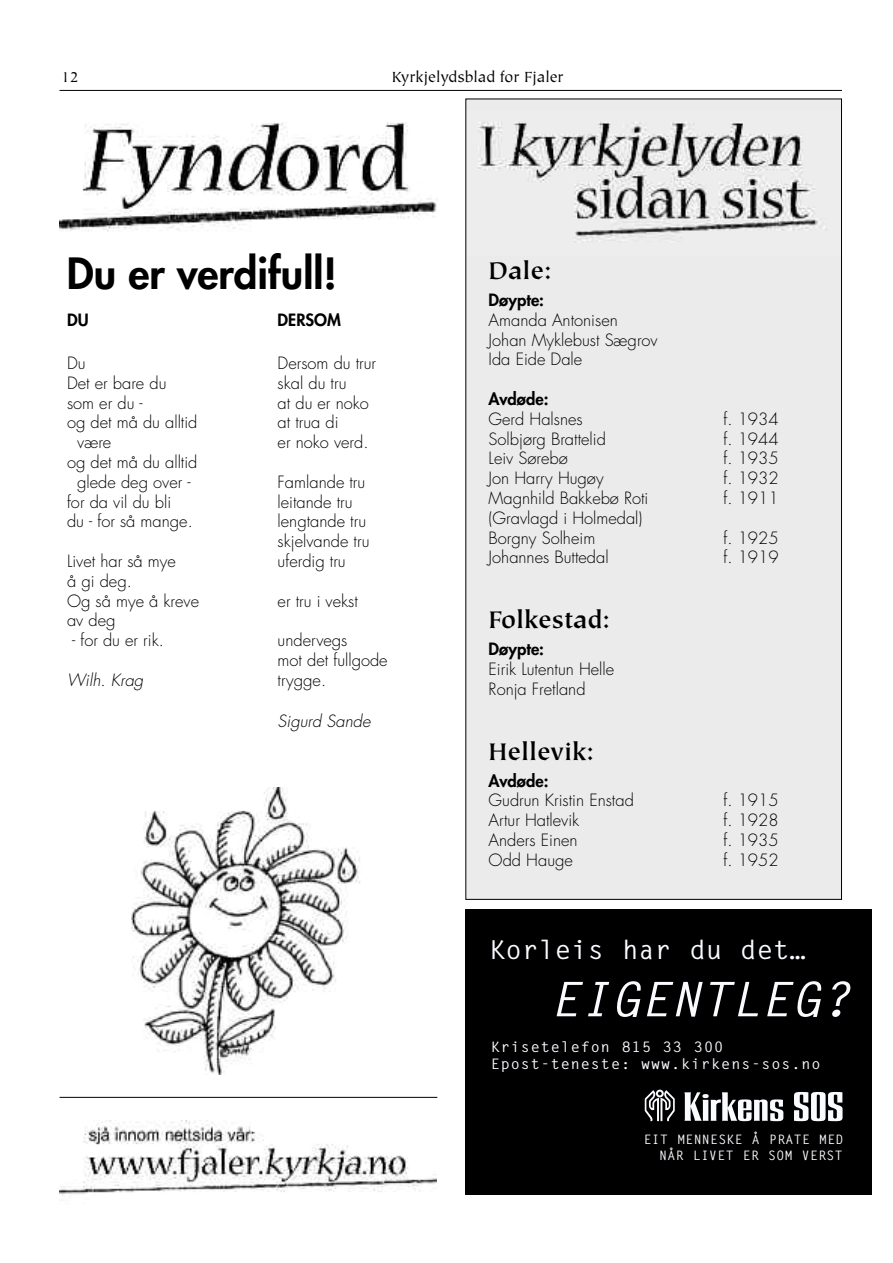
<style>
.page{position:relative;width:893px;height:1263px;background:#fff}
.page>*{position:absolute;margin:0;border:0;box-sizing:border-box;transform-origin:0 0}
.t1{font:47.7px "Letter Gothic Bold Slanted+FEJDZK";color:#f9fbff;scale:1.05 1}
.t2{font:800 42px "Futura";color:#000}
.t3{font:700 27px "Tiepolo Std";color:#000}
.t4{font:26.1px "Letter Gothic Bold+FOZEPD";color:#f9fbff;scale:1.05 1}
.t5{font:300 16.5px/19.8px "Futura Std";color:#000}
.t6{font:800 16.5px "Futura Std";color:#000}
.t7{font:16.5px "Tiepolo Std";color:#000}
.t8{font:italic 300 16.5px "Futura";color:#000}
.t9{font:italic 300 16.5px "Futura Std";color:#000}
.t10{font:800 16.5px "Futura";color:#000}
.t11{font:14.4px/17.4px "Letter Gothic Bold+FOZEPD";letter-spacing:.06em;color:#f9fbff;scale:1.05 1}
.t12{font:13.05px/15.6px "Letter Gothic Bold+FOZEPD";letter-spacing:.03em;color:#f9fbff;text-align:right}
.s1{font-family:"Letter Gothic Bold+KDNQLH"}
.s2{font-family:"Letter Gothic Bold Slanted+SCCFYK"}
</style>
<div class="page">
<hr style="left:60px;top:90px;width:782px;height:1px;background:#000">
<div style="left:466px;top:99px;width:375px;height:800px;background:#ebebeb"></div>
<img style="left:478px;top:122px;width:349px;height:120px">
<img style="left:60px;top:122px;width:377px;height:110px">
<img style="left:60px;top:1120px;width:376px;height:75px">
<img style="left:131px;top:787px;width:229px;height:287px">
<div style="left:465px;top:909px;width:407px;height:286px;background:#000"></div>
<svg style="left:645px;top:1089px;width:30px;height:32px"></svg>
<svg style="left:684px;top:1092px;width:99px;height:29px"></svg>
<svg style="left:794px;top:1092px;width:48px;height:29px"></svg>
<hr style="left:60px;top:1097px;width:377px;height:1px;background:#000">
<p class="t7" style="left:61px;top:70px;width:19px">12</p>
<p class="t7" style="left:392px;top:70px;width:173px">Kyrkjelydsblad for Fjaler</p>
<h2 class="t2" style="left:67px;top:253px;width:272px">Du er verdifull!</h2>
<p class="t10" style="left:67px;top:312px;width:23px">DU</p>
<p class="t5" style="left:67px;top:354px;width:20px">Du</p>
<p class="t5" style="left:67px;top:374px;width:101px">Det er bare du</p>
<p class="t5" style="left:67px;top:394px;width:77px">som er du -</p>
<p class="t5" style="left:67px;top:414px;width:132px">og det må du alltid</p>
<p class="t5" style="left:77px;top:434px;width:36px">være</p>
<p class="t5" style="left:67px;top:453px;width:132px">og det må du alltid</p>
<p class="t5" style="left:77px;top:473px;width:115px">glede deg over -</p>
<p class="t5" style="left:67px;top:493px;width:106px">for da vil du bli</p>
<p class="t5" style="left:67px;top:513px;width:127px">du - for så mange.</p>
<p class="t5" style="left:67px;top:552px;width:134px">Livet har så mye<br>å gi deg.<br>Og så mye å kreve av deg</p>
<p class="t5" style="left:72px;top:632px;width:93px">- for du er rik.</p>
<p class="t9" style="left:67px;top:672px;width:78px">Wilh. Krag</p>
<p class="t10" style="left:278px;top:312px;width:65px">DERSOM</p>
<p class="t5" style="left:278px;top:354px;width:100px">Dersom du trur skal du tru<br>at du er noko at trua di<br>er noko verd.</p>
<p class="t5" style="left:278px;top:473px;width:93px">Famlande tru leitande tru lengtande tru skjelvande tru uferdig tru</p>
<p class="t5" style="left:278px;top:592px;width:82px">er tru i vekst</p>
<p class="t5" style="left:278px;top:632px;width:112px">undervegs<br>mot det fullgode trygge.</p>
<p class="t8" style="left:278px;top:714px;width:94px">Sigurd Sande</p>
<h3 class="t3" style="left:489px;top:260px;width:64px">Dale:</h3>
<p class="t6" style="left:489px;top:292px;width:57px">Døypte:</p>
<p class="t5" style="left:489px;top:311px;width:171px">Amanda Antonisen<br>Johan Myklebust Sægrov<br>Ida Eide Dale</p>
<p class="t6" style="left:489px;top:391px;width:61px">Avdøde:</p>
<p class="t5" style="left:489px;top:410px;width:96px">Gerd Halsnes</p>
<p class="t5" style="left:723px;top:410px;width:57px">f. 1934</p>
<p class="t5" style="left:489px;top:430px;width:119px">Solbjørg Brattelid</p>
<p class="t5" style="left:723px;top:430px;width:57px">f. 1944</p>
<p class="t5" style="left:489px;top:450px;width:81px">Leiv Sørebø</p>
<p class="t5" style="left:723px;top:450px;width:57px">f. 1935</p>
<p class="t5" style="left:489px;top:470px;width:116px">Jon Harry Hugøy</p>
<p class="t5" style="left:723px;top:470px;width:57px">f. 1932</p>
<p class="t5" style="left:489px;top:489px;width:161px">Magnhild Bakkebø Roti</p>
<p class="t5" style="left:723px;top:489px;width:57px">f. 1911</p>
<p class="t5" style="left:489px;top:509px;width:155px">(Gravlagd i Holmedal)<br>Borgny Solheim</p>
<p class="t5" style="left:723px;top:529px;width:57px">f. 1925</p>
<p class="t5" style="left:489px;top:549px;width:121px">Johannes Buttedal</p>
<p class="t5" style="left:723px;top:549px;width:57px">f. 1919</p>
<h3 class="t3" style="left:489px;top:609px;width:123px">Folkestad:</h3>
<p class="t6" style="left:489px;top:641px;width:57px">Døypte:</p>
<p class="t5" style="left:489px;top:660px;width:127px">Eirik Lutentun Helle<br>Ronja Fretland</p>
<h3 class="t3" style="left:489px;top:741px;width:107px">Hellevik:</h3>
<p class="t6" style="left:489px;top:772px;width:61px">Avdøde:</p>
<p class="t5" style="left:489px;top:792px;width:147px">Gudrun Kristin Enstad</p>
<p class="t5" style="left:723px;top:792px;width:57px">f. 1915</p>
<p class="t5" style="left:489px;top:812px;width:92px">Artur Hatlevik</p>
<p class="t5" style="left:723px;top:812px;width:57px">f. 1928</p>
<p class="t5" style="left:489px;top:831px;width:90px">Anders Einen</p>
<p class="t5" style="left:723px;top:831px;width:57px">f. 1935</p>
<p class="t5" style="left:489px;top:851px;width:86px">Odd Hauge</p>
<p class="t5" style="left:723px;top:851px;width:57px">f. 1952</p>
<h3 class="t4" style="left:489px;top:939px;width:303px"><span class="s1">Korleis</span> har du det…</h3>
<h1 class="t1" style="left:550px;top:978px;width:288px">E<span class="s2">I</span>GENTL<span class="s2">E</span>G?</h1>
<p class="t11" style="left:491px;top:1040px;width:316px">Krisetelefon 815 33 300<br>Epost-teneste: www.kirkens-sos.no</p>
<p class="t12" style="left:644px;top:1133px;width:201px">E<span class="s1">I</span>T MENNESKE Å PRATE MED<br>NÅR LIVET ER SOM VERST</p>
</div>
